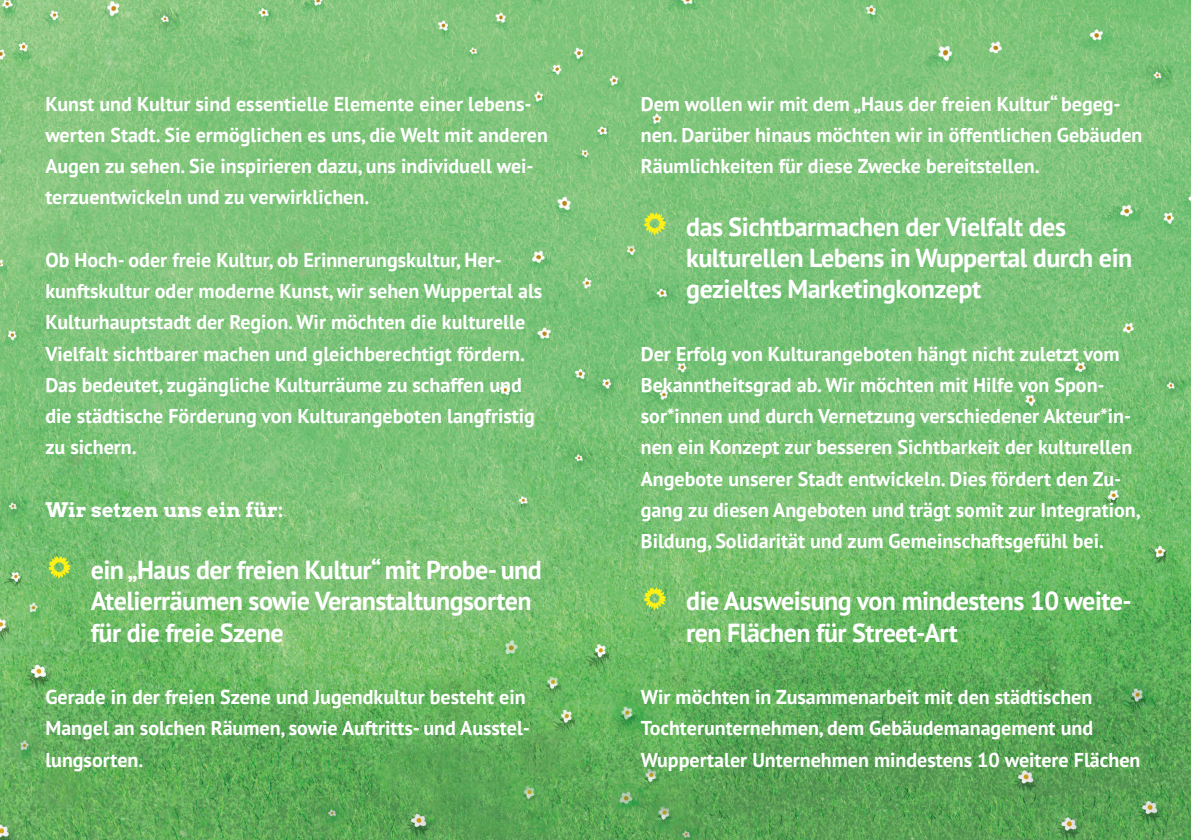
<style>
.page{position:relative;width:1191px;height:840px;background:#fff}
.page>*{position:absolute;margin:0;border:0;box-sizing:border-box;transform-origin:0 0}
.t1{font:700 26px/31.2px "PT Sans";letter-spacing:-.02em;color:#fff}
.t2{font:700 20px/31.2px "PT Sans";color:#fff}
.t3{font:20px "Arvo Gruen";color:#fff}
</style>
<div class="page">
<img style="left:0;top:0;width:1191px;height:839px">
<svg style="left:48px;top:555px;width:23px;height:23px"></svg>
<svg style="left:643px;top:212px;width:23px;height:23px"></svg>
<svg style="left:643px;top:587px;width:23px;height:22px"></svg>
<p class="t2" style="left:45px;top:88px;width:504px">Kunst und Kultur sind essentielle Elemente einer lebens&shy;werten Stadt. Sie ermöglichen es uns, die Welt mit anderen Augen zu sehen. Sie inspirieren dazu, uns individuell wei&shy;terzuentwickeln und zu verwirklichen.</p>
<p class="t2" style="left:45px;top:244px;width:498px">Ob Hoch- oder freie Kultur, ob Erinnerungskultur, Her&shy;kunftskultur oder moderne Kunst, wir sehen Wuppertal als Kulturhauptstadt der Region. Wir möchten die kulturelle Vielfalt sichtbarer machen und gleichberechtigt fördern.<br>Das bedeutet, zugängliche Kulturräume zu schaffen und die städtische Förderung von Kulturangeboten langfristig zu sichern.</p>
<p class="t3" style="left:45px;top:495px;width:239px">Wir setzen uns ein für:</p>
<h1 class="t1" style="left:91px;top:553px;width:453px">ein „Haus der freien Kultur“ mit Probe- und<br>Atelierräumen sowie Veranstaltungsorten für die freie Szene</h1>
<p class="t2" style="left:45px;top:680px;width:486px">Gerade in der freien Szene und Jugendkultur besteht ein<br>Mangel an solchen Räumen, sowie Auftritts- und Ausstel&shy;lungsorten.</p>
<p class="t2" style="left:641px;top:88px;width:503px">Dem wollen wir mit dem „Haus der freien Kultur“ begeg&shy;nen. Darüber hinaus möchten wir in öffentlichen Gebäuden<br>Räumlichkeiten für diese Zwecke bereitstellen.</p>
<h1 class="t1" style="left:686px;top:210px;width:447px">das Sichtbarmachen der Vielfalt des kulturellen Lebens in Wuppertal durch ein gezieltes Marketingkonzept</h1>
<p class="t2" style="left:641px;top:337px;width:501px">Der Erfolg von Kulturangeboten hängt nicht zuletzt vom Bekanntheitsgrad ab. Wir möchten mit Hilfe von Spon&shy;sor*innen und durch Vernetzung verschiedener Akteur*in&shy;nen ein Konzept zur besseren Sichtbarkeit der kulturellen Angebote unserer Stadt entwickeln. Dies fördert den Zu&shy;gang zu diesen Angeboten und trägt somit zur Integration, Bildung, Solidarität und zum Gemeinschaftsgefühl bei.</p>
<h1 class="t1" style="left:686px;top:585px;width:447px">die Ausweisung von mindestens 10 weite&shy;ren Flächen für Street-Art</h1>
<p class="t2" style="left:641px;top:680px;width:501px">Wir möchten in Zusammenarbeit mit den städtischen<br>Tochterunternehmen, dem Gebäudemanagement und<br>Wuppertaler Unternehmen mindestens 10 weitere Flächen</p>
</div>
